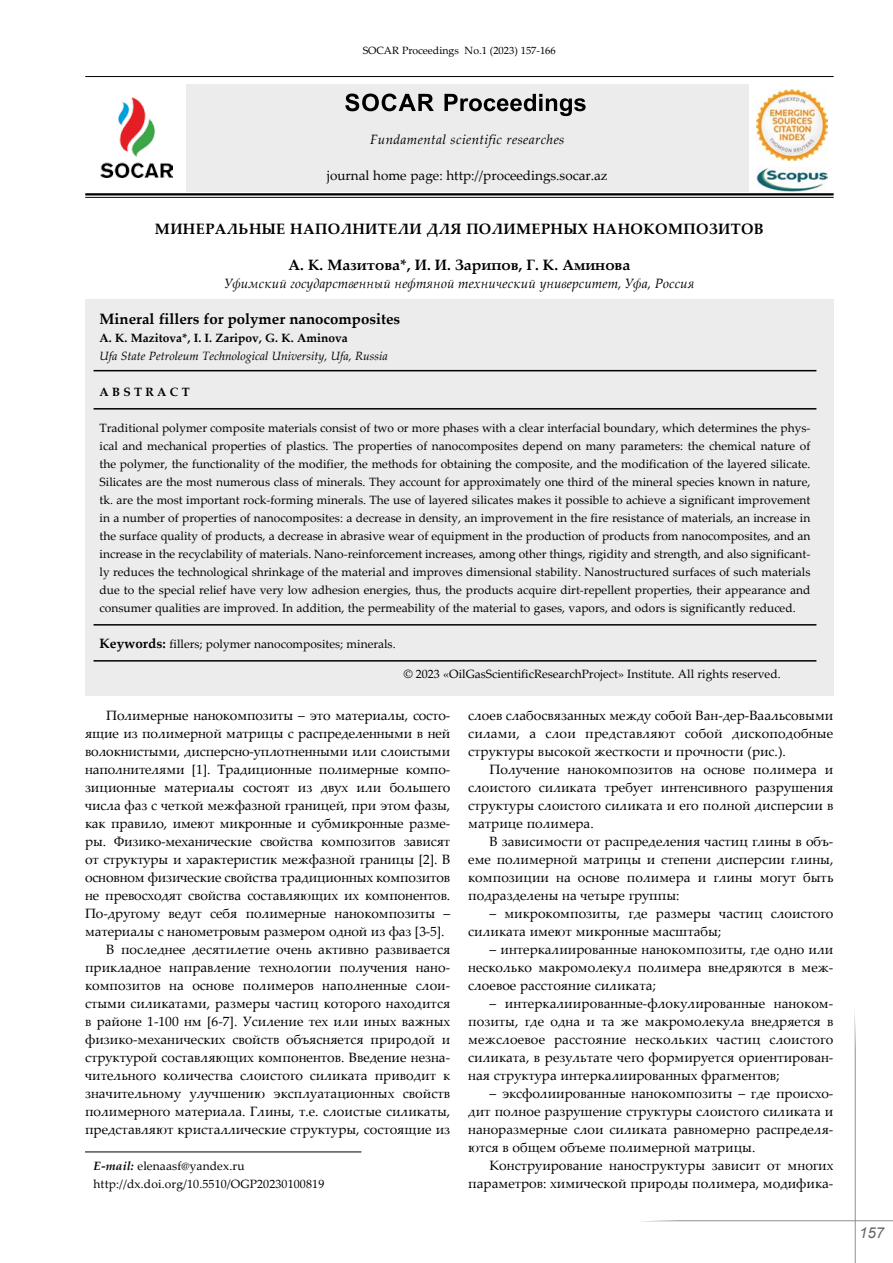
<style>
.page{position:relative;width:893px;height:1263px;background:#fff}
.page>*{position:absolute;margin:0;border:0;box-sizing:border-box;transform-origin:0 0}
.t1{font:700 15px "Palatino Linotype";letter-spacing:.025em;color:#000}
.t2{font:700 15px "Palatino Linotype";color:#000}
.t3{font:italic 15px "Arial";color:#636466}
.t4{font:13.5px/18px "Palatino Linotype";color:#000;text-align:justify}
.t5{font:italic 13.5px "Palatino Linotype";color:#000}
.t6{font:italic 13.5px "Palatino Linotype";letter-spacing:.025em;color:#000}
.t7{font:12px/18px "Palatino Linotype";color:#000;text-align:justify}
.t8{font:italic 12px "Palatino Linotype";color:#000}
.t9{font:700 12px "Palatino Linotype";color:#000}
.t10{font:10.5px "Palatino Linotype";color:#000}
.s1{font-weight:700;font-size:13.5px}
.s2{font-weight:700;font-style:italic}
</style>
<div class="page">
<svg style="left:641px;top:1012px;width:252px;height:251px"></svg>
<hr style="left:85px;top:1151px;width:276px;height:1px;background:#000">
<hr style="left:85px;top:76px;width:749px;height:1px;background:#000">
<div style="left:186px;top:84px;width:562px;height:108px;background:#ececed"></div>
<svg style="left:444px;top:94px;width:142px;height:22px"></svg>
<svg style="left:345px;top:94px;width:89px;height:17px"></svg>
<img style="left:756px;top:90px;width:71px;height:70px">
<img style="left:756px;top:167px;width:71px;height:24px">
<img style="left:101px;top:98px;width:72px;height:80px">
<hr style="left:85px;top:193px;width:749px;height:2px;background:#000">
<hr style="left:85px;top:197px;width:749px;height:1px;background:#000">
<div style="left:85px;top:300px;width:748px;height:396px;background:#ececed"></div>
<hr style="left:94px;top:370px;width:722px;height:1px;background:#000">
<hr style="left:94px;top:408px;width:722px;height:2px;background:#000">
<hr style="left:94px;top:624px;width:722px;height:2px;background:#000">
<hr style="left:94px;top:660px;width:722px;height:2px;background:#000">
<p class="t10" style="left:363px;top:43px;width:194px">SOCAR Proceedings No.1 (2023) 157-166</p>
<p class="t6" style="left:370px;top:130px;width:196px">Fundamental scientific researches</p>
<p class="t4" style="left:327px;top:166px;width:282px">journal home page: http://proceedings.socar.az</p>
<p class="t1" style="left:155px;top:218px;width:610px">Минеральные наполнители для полимерных нанокомпозитов</p>
<p class="t1" style="left:288px;top:254px;width:343px">А. К. Мазитова*, И. И. Зарипов, Г. К. Аминова</p>
<p class="t5" style="left:225px;top:274px;width:471px">Уфимский государственный нефтяной технический университет, Уфа, Россия</p>
<p class="t2" style="left:100px;top:308px;width:302px">Mineral fillers for polymer nanocomposites</p>
<p class="t9" style="left:100px;top:329px;width:250px">A. K. Mazitova*, I. I. Zaripov, G. K. Aminova</p>
<p class="t8" style="left:100px;top:347px;width:290px">Ufa State Petroleum Technological University, Ufa, Russia</p>
<p class="t9" style="left:100px;top:383px;width:92px">A b s t r a c t</p>
<p class="t7" style="left:100px;top:418px;width:712px">Traditional polymer composite materials consist of two or more phases with a clear interfacial boundary, which determines the phys&shy;ical and mechanical properties of plastics. The properties of nanocomposites depend on many parameters: the chemical nature of the polymer, the functionality of the modifier, the methods for obtaining the composite, and the modification of the layered silicate.<br>Silicates are the most numerous class of minerals. They account for approximately one third of the mineral species known in nature, tk. are the most important rock-forming minerals. The use of layered silicates makes it possible to achieve a significant improvement in a number of properties of nanocomposites: a decrease in density, an improvement in the fire resistance of materials, an increase in the surface quality of products, a decrease in abrasive wear of equipment in the production of products from nanocomposites, and an increase in the recyclability of materials. Nano-reinforcement increases, among other things, rigidity and strength, and also significant&shy;ly reduces the technological shrinkage of the material and improves dimensional stability. Nanostructured surfaces of such materials due to the special relief have very low adhesion energies, thus, the products acquire dirt-repellent properties, their appearance and consumer qualities are improved. In addition, the permeability of the material to gases, vapors, and odors is significantly reduced.</p>
<p class="t7" style="left:100px;top:634px;width:298px"><span class="s1">Keywords:</span> fillers; polymer nanocomposites; minerals.</p>
<p class="t7" style="left:404px;top:665px;width:378px">© 2023 «OilGasScientificResearchProject» Institute. All rights reserved.</p>
<p class="t4" style="left:106px;top:706px;width:345px">Полимерные нанокомпозиты – это материалы, состо-</p>
<p class="t4" style="left:85px;top:724px;width:367px">ящие из полимерной матрицы с распределенными в ней</p>
<p class="t4" style="left:85px;top:742px;width:367px">волокнистыми, дисперсно-уплотненными или слоистыми</p>
<p class="t4" style="left:85px;top:760px;width:367px">наполнителями [1]. Традиционные полимерные компо-</p>
<p class="t4" style="left:85px;top:778px;width:367px">зиционные материалы состоят из двух или большего</p>
<p class="t4" style="left:85px;top:796px;width:367px">числа фаз с четкой межфазной границей, при этом фазы,</p>
<p class="t4" style="left:85px;top:814px;width:367px">как правило, имеют микронные и субмикронные разме-</p>
<p class="t4" style="left:85px;top:832px;width:367px">ры. Физико-механические свойства композитов зависят</p>
<p class="t4" style="left:85px;top:850px;width:367px">от структуры и характеристик межфазной границы [2]. В</p>
<p class="t4" style="left:85px;top:868px;width:367px">основном физические свойства традиционных композитов</p>
<p class="t4" style="left:85px;top:886px;width:367px">не превосходят свойства составляющих их компонентов.</p>
<p class="t4" style="left:85px;top:904px;width:367px">По-другому ведут себя полимерные нанокомпозиты –</p>
<p class="t4" style="left:85px;top:922px;width:361px">материалы с нанометровым размером одной из фаз [3-5].</p>
<p class="t4" style="left:106px;top:940px;width:345px">В последнее десятилетие очень активно развивается</p>
<p class="t4" style="left:85px;top:958px;width:367px">прикладное направление технологии получения нано-</p>
<p class="t4" style="left:85px;top:976px;width:367px">композитов на основе полимеров наполненные слои-</p>
<p class="t4" style="left:85px;top:994px;width:367px">стыми силикатами, размеры частиц которого находится</p>
<p class="t4" style="left:85px;top:1012px;width:367px">в районе 1-100 нм [6-7]. Усиление тех или иных важных</p>
<p class="t4" style="left:85px;top:1030px;width:367px">физико-механических свойств объясняется природой и</p>
<p class="t4" style="left:85px;top:1048px;width:367px">структурой составляющих компонентов. Введение незна-</p>
<p class="t4" style="left:85px;top:1066px;width:367px">чительного количества слоистого силиката приводит к</p>
<p class="t4" style="left:85px;top:1084px;width:367px">значительному улучшению эксплуатационных свойств</p>
<p class="t4" style="left:85px;top:1102px;width:367px">полимерного материала. Глины, т.е. слоистые силикаты,</p>
<p class="t4" style="left:85px;top:1120px;width:367px">представляют кристаллические структуры, состоящие из</p>
<p class="t4" style="left:468px;top:706px;width:367px">слоев слабосвязанных между собой Ван-дер-Ваальсовыми силами, а слои представляют собой дископодобные структуры высокой жесткости и прочности (рис.).</p>
<p class="t4" style="left:468px;top:760px;width:367px;text-indent:21px">Получение нанокомпозитов на основе полимера и слоистого силиката требует интенсивного разрушения структуры слоистого силиката и его полной дисперсии в матрице полимера.</p>
<p class="t4" style="left:468px;top:832px;width:367px;text-indent:21px">В зависимости от распределения частиц глины в объ&shy;еме полимерной матрицы и степени дисперсии глины, композиции на основе полимера и глины могут быть подразделены на четыре группы:</p>
<p class="t4" style="left:468px;top:904px;width:367px;text-indent:21px">– микрокомпозиты, где размеры частиц слоистого силиката имеют микронные масштабы;</p>
<p class="t4" style="left:468px;top:940px;width:367px;text-indent:21px">– интеркалиированные нанокомпозиты, где одно или несколько макромолекул полимера внедряются в меж&shy;слоевое расстояние силиката;</p>
<p class="t4" style="left:468px;top:994px;width:367px;text-indent:21px">– интеркалиированные-флокулированные наноком&shy;позиты, где одна и та же макромолекула внедряется в межслоевое расстояние нескольких частиц слоистого силиката, в результате чего формируется ориентирован&shy;ная структура интеркалиированных фрагментов;</p>
<p class="t4" style="left:468px;top:1084px;width:367px;text-indent:21px">– эксфолиированные нанокомпозиты – где происхо&shy;дит полное разрушение структуры слоистого силиката и наноразмерные слои силиката равномерно распределя&shy;ются в общем объеме полимерной матрицы.</p>
<p class="t4" style="left:468px;top:1156px;width:367px;text-align:right">Конструирование наноструктуры зависит от многих параметров: химической природы полимера, модифика-</p>
<p class="t7" style="left:94px;top:1156px;width:232px"><span class="s2">E-mail:</span> elenaasf@yandex.ru http://dx.doi.org/10.5510/OGP20230100819</p>
<p class="t3" style="left:859px;top:1223px;width:27px">157</p>
</div>
